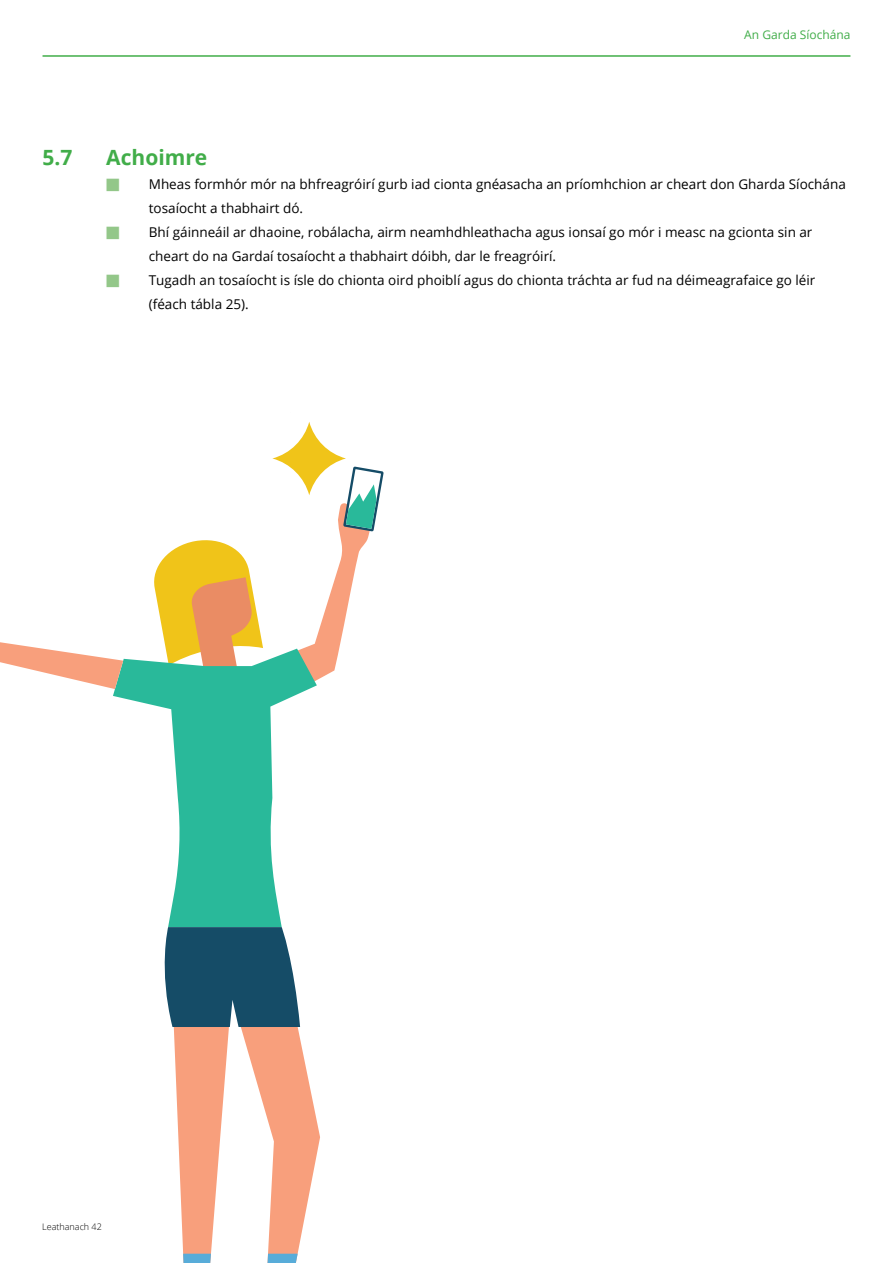
<style>
.page{position:relative;width:893px;height:1263px;background:#fff}
.page>*{position:absolute;margin:0;border:0;box-sizing:border-box;transform-origin:0 0}
.t1{font:700 21px "Open Sans";color:#41ad49}
.t2{font:13.5px/24px "Open Sans";color:#000}
.t3{font:12px "Open Sans";color:#41ad49}
.t4{font:300 9px "Open Sans";color:#000}
.s1{color:#93c789}
</style>
<div class="page">
<hr style="left:43px;top:55px;width:807px;height:2px;background:#41ad49">
<svg style="left:113px;top:658px;width:169px;height:269px;fill:#29b99a"></svg>
<svg style="left:0;top:642px;width:123px;height:47px"></svg>
<svg style="left:151px;top:422px;width:233px;height:281px"></svg>
<svg style="left:164px;top:927px;width:156px;height:336px"></svg>
<p class="t3" style="left:744px;top:26px;width:108px">An Garda Síochána</p>
<h1 class="t1" style="left:43px;top:142px;width:31px">5.7</h1>
<h1 class="t1" style="left:106px;top:142px;width:103px">Achoimre</h1>
<p class="t2" style="left:149px;top:172px;width:698px;text-indent:-43px"><span class="s1">■</span> Mheas formhór mór na bhfreagróirí gurb iad cionta gnéasacha an príomhchion ar cheart don Gharda Síochána tosaíocht a thabhairt dó.</p>
<p class="t2" style="left:149px;top:220px;width:665px;text-indent:-43px"><span class="s1">■</span> Bhí gáinneáil ar dhaoine, robálacha, airm neamhdhleathacha agus ionsaí go mór i measc na gcionta sin ar cheart do na Gardaí tosaíocht a thabhairt dóibh, dar le freagróirí.</p>
<p class="t2" style="left:149px;top:268px;width:668px;text-indent:-43px"><span class="s1">■</span> Tugadh an tosaíocht is ísle do chionta oird phoiblí agus do chionta tráchta ar fud na déimeagrafaice go léir (féach tábla 25).</p>
<p class="t4" style="left:42px;top:1221px;width:61px">Leathanach 42</p>
</div>
